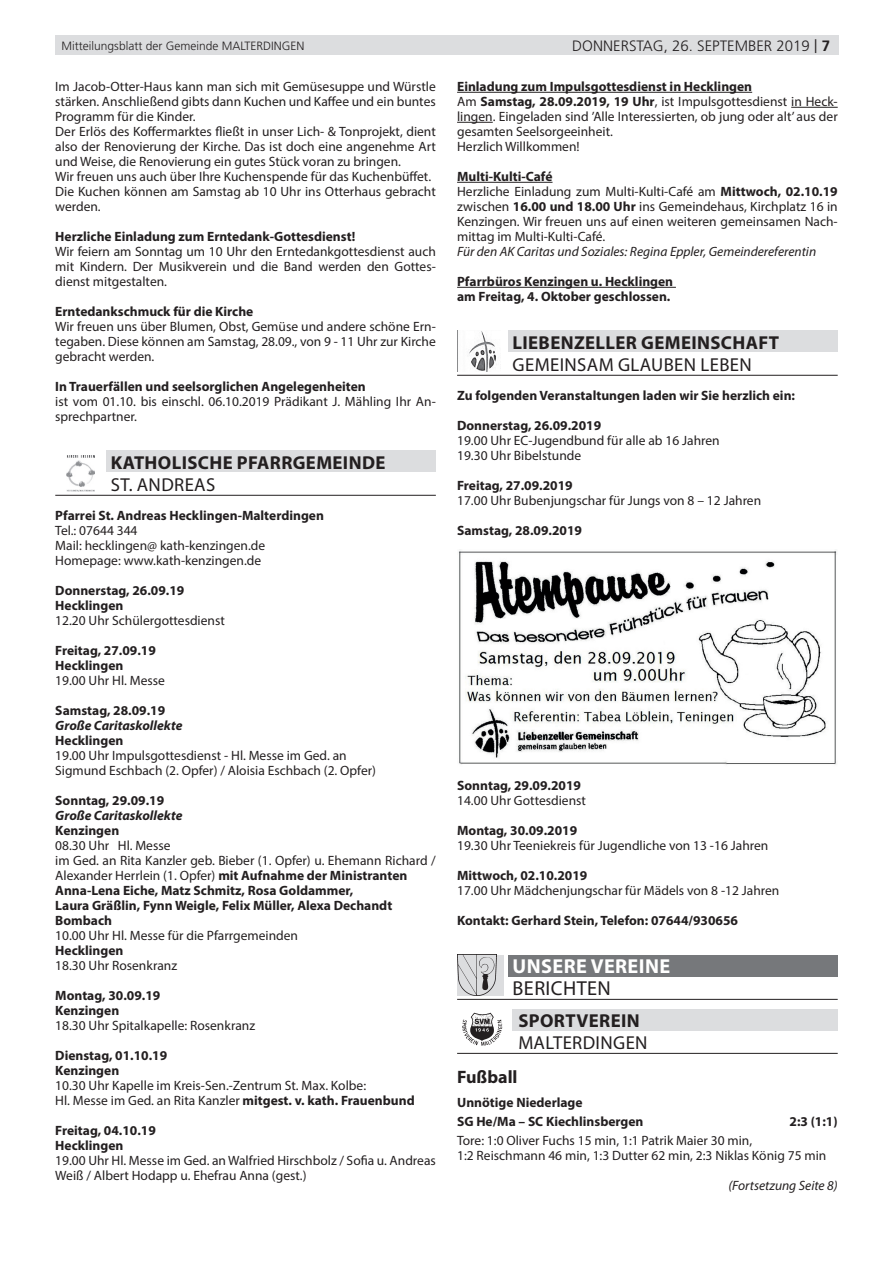
<style>
.page{position:relative;width:893px;height:1263px;background:#fff}
.page>*{position:absolute;margin:0;border:0;box-sizing:border-box;transform-origin:0 0}
.t1{font:700 20.25px "Myriad Pro";letter-spacing:.02em;color:#fff}
.t2{font:20.25px "Myriad Pro";letter-spacing:.02em;color:#231f20}
.t3{font:700 18.75px "Myriad Pro";letter-spacing:.02em;color:#231f20}
.t4{font:18.75px "Myriad Pro";letter-spacing:.02em;color:#231f20}
.t5{font:700 18px "Myriad Pro";color:#231f20}
.t6{font:300 15px "Frutiger LT Std";color:#231f20}
.t7{font:13.5px/15px "Myriad Pro";color:#231f20}
.t8{font:700 13.5px/15px "Myriad Pro";color:#231f20}
.t9{font:italic 13.5px "Myriad Pro";color:#231f20}
.t10{font:italic 700 13.5px "Myriad Pro";color:#231f20}
.t11{font:300 12px "Frutiger LT Std";color:#231f20}
.s1{font-family:"Arial Nova";font-weight:400}
.s2{font-weight:700}
.s3{font-weight:400}
</style>
<div class="page">
<div style="left:55px;top:36px;width:784px;height:19px;background:#dcdddf"></div>
<div style="left:106px;top:451px;width:330px;height:21px;background:#dcdddf"></div>
<hr style="left:55px;top:495px;width:381px;height:1px;background:#231f20">
<img style="left:67px;top:455px;width:27px;height:36px">
<hr style="left:457px;top:92px;width:295px;height:1px;background:#231f20">
<hr style="left:791px;top:107px;width:47px;height:1px;background:#231f20">
<hr style="left:457px;top:122px;width:36px;height:1px;background:#231f20">
<hr style="left:457px;top:182px;width:95px;height:1px;background:#231f20">
<hr style="left:457px;top:287px;width:219px;height:1px;background:#231f20">
<div style="left:508px;top:331px;width:330px;height:21px;background:#dcdddf"></div>
<hr style="left:457px;top:375px;width:381px;height:1px;background:#231f20">
<img style="left:457px;top:331px;width:40px;height:41px">
<img style="left:458px;top:551px;width:379px;height:214px">
<div style="left:457px;top:955px;width:46px;height:40px;background:#dcdddf"></div>
<img style="left:457px;top:955px;width:39px;height:40px">
<div style="left:508px;top:955px;width:330px;height:21px;background:#76787b"></div>
<hr style="left:457px;top:999px;width:381px;height:1px;background:#231f20">
<div style="left:512px;top:1009px;width:326px;height:21px;background:#dcdddf"></div>
<hr style="left:457px;top:1053px;width:381px;height:1px;background:#231f20">
<img style="left:462px;top:1012px;width:40px;height:34px">
<p class="t11" style="left:62px;top:39px;width:244px">MITTEILUNGSBLATT DER GEMEINDE MALTERDINGEN</p>
<p class="t6" style="left:572px;top:37px;width:259px">DONNERSTAG, 26. SEPTEMBER 2019 <span class="s1">|</span> <span class="s2">7</span></p>
<p class="t7" style="left:55px;top:79px;width:382px">Im Jacob-Otter-Haus kann man sich mit Gemüsesuppe und Würstle stärken. Anschließend gibts dann Kuchen und Kaffee und ein buntes Programm für die Kinder.<br>Der Erlös des Koffermarktes fließt in unser Lich- &amp; Tonprojekt, dient also der Renovierung der Kirche. Das ist doch eine angenehme Art und Weise, die Renovierung ein gutes Stück voran zu bringen.<br>Wir freuen uns auch über Ihre Kuchenspende für das Kuchenbüffet.<br>Die Kuchen können am Samstag ab 10 Uhr ins Otterhaus gebracht werden.</p>
<p class="t8" style="left:55px;top:228px;width:302px">Herzliche Einladung zum Erntedank-Gottesdienst!</p>
<p class="t7" style="left:55px;top:244px;width:382px;text-align:justify">Wir feiern am Sonntag um 10 Uhr den Erntedankgottesdienst auch mit Kindern. Der Musikverein und die Band werden den Gottes&shy;dienst mitgestalten.</p>
<p class="t8" style="left:55px;top:303px;width:200px">Erntedankschmuck für die Kirche</p>
<p class="t7" style="left:55px;top:319px;width:382px;text-align:justify">Wir freuen uns über Blumen, Obst, Gemüse und andere schöne Ern&shy;tegaben. Diese können am Samstag, 28.09., von 9 - 11 Uhr zur Kirche gebracht werden.</p>
<p class="t8" style="left:55px;top:378px;width:312px">In Trauerfällen und seelsorglichen Angelegenheiten</p>
<p class="t7" style="left:55px;top:394px;width:382px">ist vom 01.10. bis einschl. 06.10.2019 Prädikant J. Mähling Ihr An&shy;sprechpartner.</p>
<h2 class="t3" style="left:111px;top:450px;width:276px">KATHOLISCHE PFARRGEMEINDE</h2>
<h2 class="t4" style="left:111px;top:473px;width:106px">ST. ANDREAS</h2>
<p class="t8" style="left:55px;top:507px;width:270px">Pfarrei St. Andreas Hecklingen-Malterdingen</p>
<p class="t7" style="left:55px;top:523px;width:211px">Tel.: 07644 344<br>Mail: hecklingen@ kath-kenzingen.de<br>Homepage: www.kath-kenzingen.de</p>
<p class="t8" style="left:55px;top:582px;width:131px">Donnerstag, 26.09.19<br>Hecklingen</p>
<p class="t7" style="left:55px;top:613px;width:171px">12.20 Uhr Schülergottesdienst</p>
<p class="t8" style="left:55px;top:642px;width:102px">Freitag, 27.09.19<br>Hecklingen</p>
<p class="t7" style="left:55px;top:673px;width:111px">19.00 Uhr Hl. Messe</p>
<p class="t8" style="left:55px;top:702px;width:111px">Samstag, 28.09.19</p>
<p class="t10" style="left:55px;top:717px;width:129px">Große Caritaskollekte</p>
<p class="t8" style="left:55px;top:732px;width:70px">Hecklingen</p>
<p class="t7" style="left:55px;top:748px;width:322px">19.00 Uhr Impulsgottesdienst - Hl. Messe im Ged. an<br>Sigmund Eschbach (2. Opfer) / Aloisia Eschbach (2. Opfer)</p>
<p class="t8" style="left:55px;top:792px;width:110px">Sonntag, 29.09.19</p>
<p class="t10" style="left:55px;top:807px;width:129px">Große Caritaskollekte</p>
<p class="t8" style="left:55px;top:822px;width:65px">Kenzingen</p>
<p class="t8" style="left:55px;top:837px;width:382px"><span class="s3">08.30 Uhr Hl. Messe<br>im Ged. an Rita Kanzler geb. Bieber (1. Opfer) u. Ehemann Richard / Alexander Herrlein (1. Opfer)</span> mit Aufnahme der Ministranten Anna-Lena Eiche, Matz Schmitz, Rosa Goldammer,<br>Laura Gräßlin, Fynn Weigle, Felix Müller, Alexa Dechandt Bombach</p>
<p class="t7" style="left:55px;top:928px;width:244px">10.00 Uhr Hl. Messe für die Pfarrgemeinden</p>
<p class="t8" style="left:55px;top:942px;width:70px">Hecklingen</p>
<p class="t7" style="left:55px;top:958px;width:123px">18.30 Uhr Rosenkranz</p>
<p class="t8" style="left:55px;top:987px;width:107px">Montag, 30.09.19<br>Kenzingen</p>
<p class="t7" style="left:55px;top:1018px;width:201px">18.30 Uhr Spitalkapelle: Rosenkranz</p>
<p class="t8" style="left:55px;top:1047px;width:114px">Dienstag, 01.10.19<br>Kenzingen</p>
<p class="t7" style="left:55px;top:1078px;width:361px">10.30 Uhr Kapelle im Kreis-Sen.-Zentrum St. Max. Kolbe:<br>Hl. Messe im Ged. an Rita Kanzler <span class="s2">mitgest. v. kath. Frauenbund</span></p>
<p class="t8" style="left:55px;top:1122px;width:102px">Freitag, 04.10.19<br>Hecklingen</p>
<p class="t7" style="left:55px;top:1153px;width:382px">19.00 Uhr Hl. Messe im Ged. an Walfried Hirschbolz / Sofia u. Andreas<br>Weiß / Albert Hodapp u. Ehefrau Anna (gest.)</p>
<p class="t7" style="left:457px;top:79px;width:382px"><span class="s2">Einladung zum Impulsgottesdienst in Hecklingen<br></span>Am <span class="s2">Samstag, 28.09.2019, 19 Uhr</span>, ist Impulsgottesdienst in Heck&shy;lingen. Eingeladen sind ’Alle Interessierten, ob jung oder alt’ aus der gesamten Seelsorgeeinheit.<br>Herzlich Willkommen!</p>
<p class="t7" style="left:457px;top:169px;width:382px"><span class="s2">Multi-Kulti-Café<br></span>Herzliche Einladung zum Multi-Kulti-Café am <span class="s2">Mittwoch, 02.10.19 </span>zwischen <span class="s2">16.00 und 18.00 Uhr</span> ins Gemeindehaus, Kirchplatz 16 in Kenzingen. Wir freuen uns auf einen weiteren gemeinsamen Nach&shy;mittag im Multi-Kulti-Café.</p>
<p class="t9" style="left:457px;top:243px;width:361px">Für den AK Caritas und Soziales: Regina Eppler, Gemeindereferentin</p>
<p class="t8" style="left:457px;top:273px;width:218px">Pfarrbüros Kenzingen u. Hecklingen am Freitag, 4. Oktober geschlossen.</p>
<h2 class="t3" style="left:513px;top:330px;width:268px">LIEBENZELLER GEMEINSCHAFT</h2>
<h2 class="t4" style="left:513px;top:353px;width:241px">GEMEINSAM GLAUBEN LEBEN</h2>
<p class="t8" style="left:457px;top:387px;width:339px">Zu folgenden Veranstaltungen laden wir Sie herzlich ein:</p>
<p class="t8" style="left:457px;top:417px;width:146px">Donnerstag, 26.09.2019</p>
<p class="t7" style="left:457px;top:433px;width:264px">19.00 Uhr EC-Jugendbund für alle ab 16 Jahren<br>19.30 Uhr Bibelstunde</p>
<p class="t8" style="left:457px;top:477px;width:117px">Freitag, 27.09.2019</p>
<p class="t7" style="left:457px;top:493px;width:306px">17.00 Uhr Bubenjungschar für Jungs von 8 – 12 Jahren</p>
<p class="t8" style="left:457px;top:522px;width:126px">Samstag, 28.09.2019</p>
<p class="t8" style="left:457px;top:777px;width:125px">Sonntag, 29.09.2019</p>
<p class="t7" style="left:457px;top:793px;width:130px">14.00 Uhr Gottesdienst</p>
<p class="t8" style="left:457px;top:822px;width:122px">Montag, 30.09.2019</p>
<p class="t7" style="left:457px;top:838px;width:313px">19.30 Uhr Teeniekreis für Jugendliche von 13 -16 Jahren</p>
<p class="t8" style="left:457px;top:867px;width:132px">Mittwoch, 02.10.2019</p>
<p class="t7" style="left:457px;top:883px;width:324px">17.00 Uhr Mädchenjungschar für Mädels von 8 -12 Jahren</p>
<p class="t8" style="left:457px;top:912px;width:282px">Kontakt: Gerhard Stein, Telefon: 07644/930656</p>
<h1 class="t1" style="left:513px;top:953px;width:159px">UNSERE VEREINE</h1>
<h1 class="t2" style="left:513px;top:976px;width:100px">BERICHTEN</h1>
<h2 class="t3" style="left:518px;top:1008px;width:123px">SPORTVEREIN</h2>
<h2 class="t4" style="left:518px;top:1031px;width:131px">MALTERDINGEN</h2>
<h3 class="t5" style="left:457px;top:1065px;width:62px">Fußball</h3>
<p class="t8" style="left:457px;top:1092px;width:188px;line-height:19.2px">Unnötige Niederlage<br>SG He/Ma – SC Kiechlinsbergen</p>
<p class="t8" style="left:789px;top:1113px;width:50px">2:3 (1:1)</p>
<p class="t7" style="left:457px;top:1133px;width:371px">Tore: 1:0 Oliver Fuchs 15 min, 1:1 Patrik Maier 30 min,<br>1:2 Reischmann 46 min, 1:3 Dutter 62 min, 2:3 Niklas König 75 min</p>
<p class="t9" style="left:728px;top:1177px;width:111px">(Fortsetzung Seite 8)</p>
</div>
